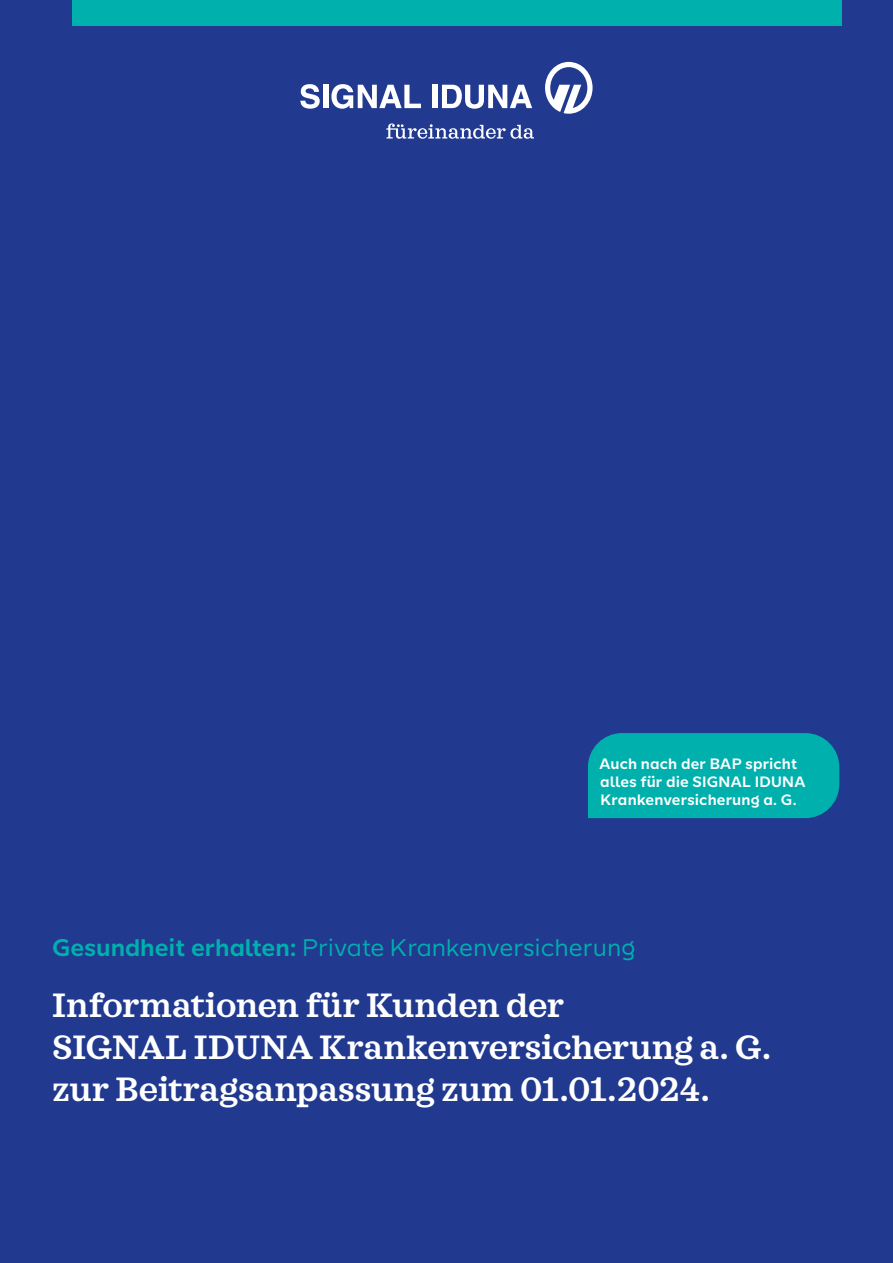
<style>
.page{position:relative;width:893px;height:1263px;background:#213a8f}
.page>*{position:absolute;margin:0;border:0;box-sizing:border-box;transform-origin:0 0}
.t1{font:600 34.5px/42px "SI Serif";letter-spacing:-.005em;color:#fff}
.t2{font:24px "SI Sans";color:#00b0ad}
.t3{font:600 15px/18px "SI Sans";letter-spacing:.01em;color:#fff}
.s1{font-weight:600}
</style>
<div class="page">
<div style="left:72px;top:0;width:770px;height:26px;background:#00b0ad"></div>
<div style="left:588px;top:733px;width:251px;height:85px;background:#00b0ad"></div>
<svg style="left:300px;top:84px;width:20px;height:25px"></svg>
<div style="left:323px;top:85px;width:5px;height:23px;background:#fff"></div>
<svg style="left:331px;top:84px;width:90px;height:25px"></svg>
<div style="left:432px;top:85px;width:5px;height:23px;background:#fff"></div>
<svg style="left:442px;top:85px;width:90px;height:24px"></svg>
<svg style="left:545px;top:62px;width:48px;height:52px"></svg>
<svg style="left:386px;top:123px;width:148px;height:16px"></svg>
<p class="t3" style="left:599px;top:753px;width:208px">Auch nach der BAP spricht alles für die SIGNAL IDUNA<br>Krankenversicherung a. G.</p>
<p class="t2" style="left:52px;top:930px;width:585px"><span class="s1">Gesundheit erhalten:</span> Private Krankenversicherung</p>
<p class="t1" style="left:52px;top:985px;width:720px">Informationen für Kunden der<br>SIGNAL IDUNA Krankenversicherung a. G. zur Beitragsanpassung zum 01.01.2024.</p>
</div>
